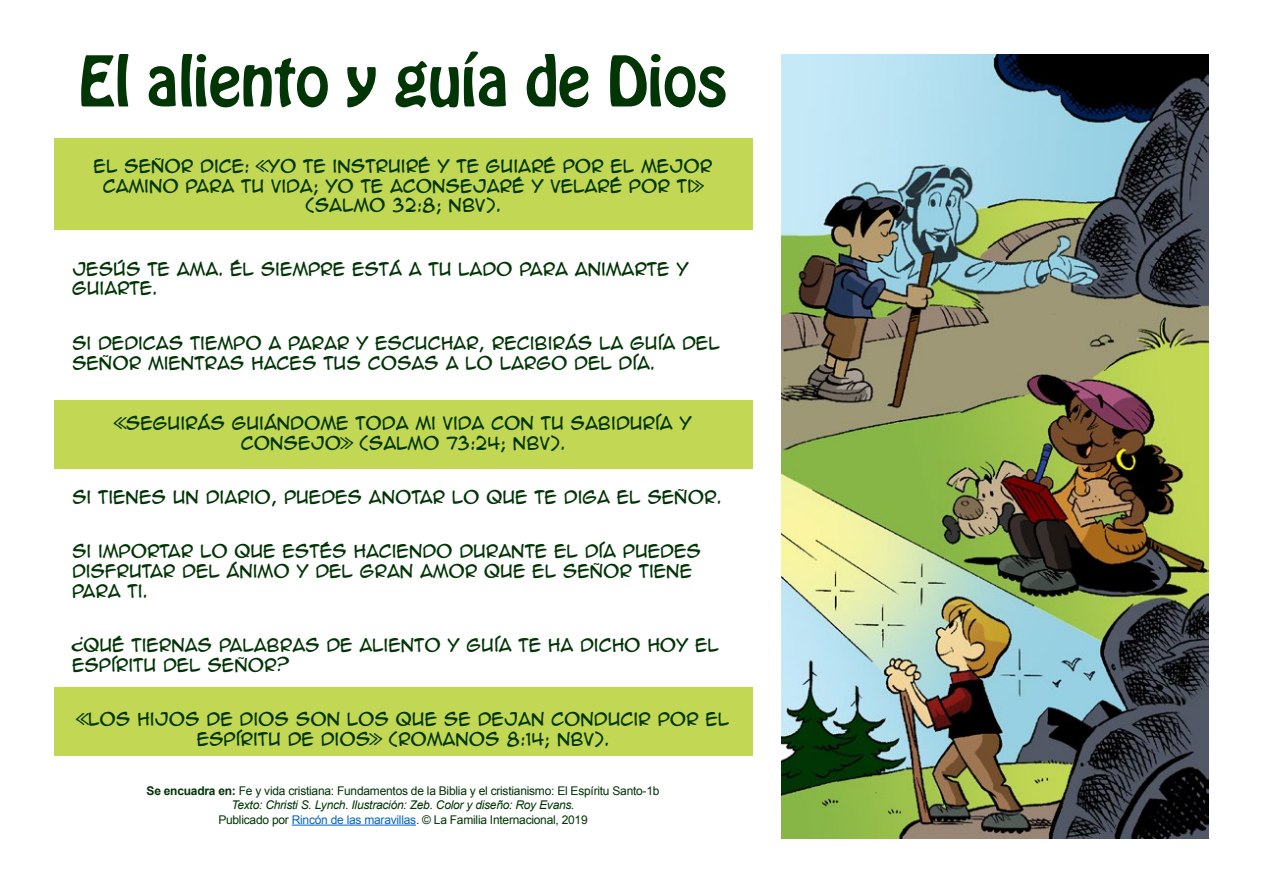
<style>
.page{position:relative;width:1263px;height:893px;background:#fff}
.page>*{position:absolute;margin:0;border:0;box-sizing:border-box;transform-origin:0 0}
.t1{font:61.5px "Hobo Std";letter-spacing:-.01em;color:#013505}
.t2{font:16.5px/19.8px "Anime Ace 2.0 BB";color:#013505}
.t3{font:12px "Arial";letter-spacing:-.02em;color:#013505}
.t4{font:italic 12px "Arial";letter-spacing:-.02em;color:#013505}
.s1{font-weight:700}
.s2{color:#0563c1}
</style>
<div class="page">
<div style="left:54px;top:138px;width:698px;height:92px;background:#c2d754"></div>
<div style="left:54px;top:401px;width:698px;height:68px;background:#c2d754"></div>
<div style="left:54px;top:687px;width:698px;height:68px;background:#c2d754"></div>
<img style="left:781px;top:54px;width:428px;height:785px">
<hr style="left:292px;top:825px;width:124px;height:1px;background:#0563c1">
<p class="t1" style="left:78px;top:39px;width:651px">El aliento y guía de Dios</p>
<p class="t2" style="left:94px;top:155px;width:620px;text-align:center">EL SEÑOR DICE: «YO TE INSTRUIRÉ Y TE GUIARÉ POR EL MEJOR<br>CAMINO PARA TU VIDA; YO TE ACONSEJARÉ Y VELARÉ POR TI» (SALMO 32:8; NBV).</p>
<p class="t2" style="left:72px;top:258px;width:618px">JESÚS TE AMA. ÉL SIEMPRE ESTÁ A TU LADO PARA ANIMARTE Y<br>GUIARTE.</p>
<p class="t2" style="left:72px;top:332px;width:649px">SI DEDICAS TIEMPO A PARAR Y ESCUCHAR, RECIBIRÁS LA GUÍA DEL<br>SEÑOR MIENTRAS HACES TUS COSAS A LO LARGO DEL DÍA.</p>
<p class="t2" style="left:114px;top:412px;width:579px;text-align:center">«SEGUIRÁS GUIÁNDOME TODA MI VIDA CON TU SABIDURÍA Y<br>CONSEJO» (SALMO 73:24; NBV).</p>
<p class="t2" style="left:72px;top:486px;width:651px">SI TIENES UN DIARIO, PUEDES ANOTAR LO QUE TE DIGA EL SEÑOR.</p>
<p class="t2" style="left:72px;top:541px;width:630px">SI IMPORTAR LO QUE ESTÉS HACIENDO DURANTE EL DÍA PUEDES<br>DISFRUTAR DEL ÁNIMO Y DEL GRAN AMOR QUE EL SEÑOR TIENE<br>PARA TI.</p>
<p class="t2" style="left:72px;top:635px;width:648px">¿QUÉ TIERNAS PALABRAS DE ALIENTO Y GUÍA TE HA DICHO HOY EL<br>ESPÍRITU DEL SEÑOR?</p>
<p class="t2" style="left:77px;top:709px;width:654px;text-align:center">«LOS HIJOS DE DIOS SON LOS QUE SE DEJAN CONDUCIR POR EL<br>ESPÍRITU DE DIOS» (ROMANOS 8:14; NBV).</p>
<p class="t3" style="left:147px;top:782px;width:514px"><span class="s1">Se encuadra en:</span> Fe y vida cristiana: Fundamentos de la Biblia y el cristianismo: El Espíritu Santo-1b</p>
<p class="t4" style="left:231px;top:797px;width:345px">Texto: Christi S. Lynch. Ilustración: Zeb. Color y diseño: Roy Evans.</p>
<p class="t3" style="left:218px;top:811px;width:371px">Publicado por <span class="s2">Rincón de las maravillas</span>. © La Familia Internacional, 2019</p>
</div>
